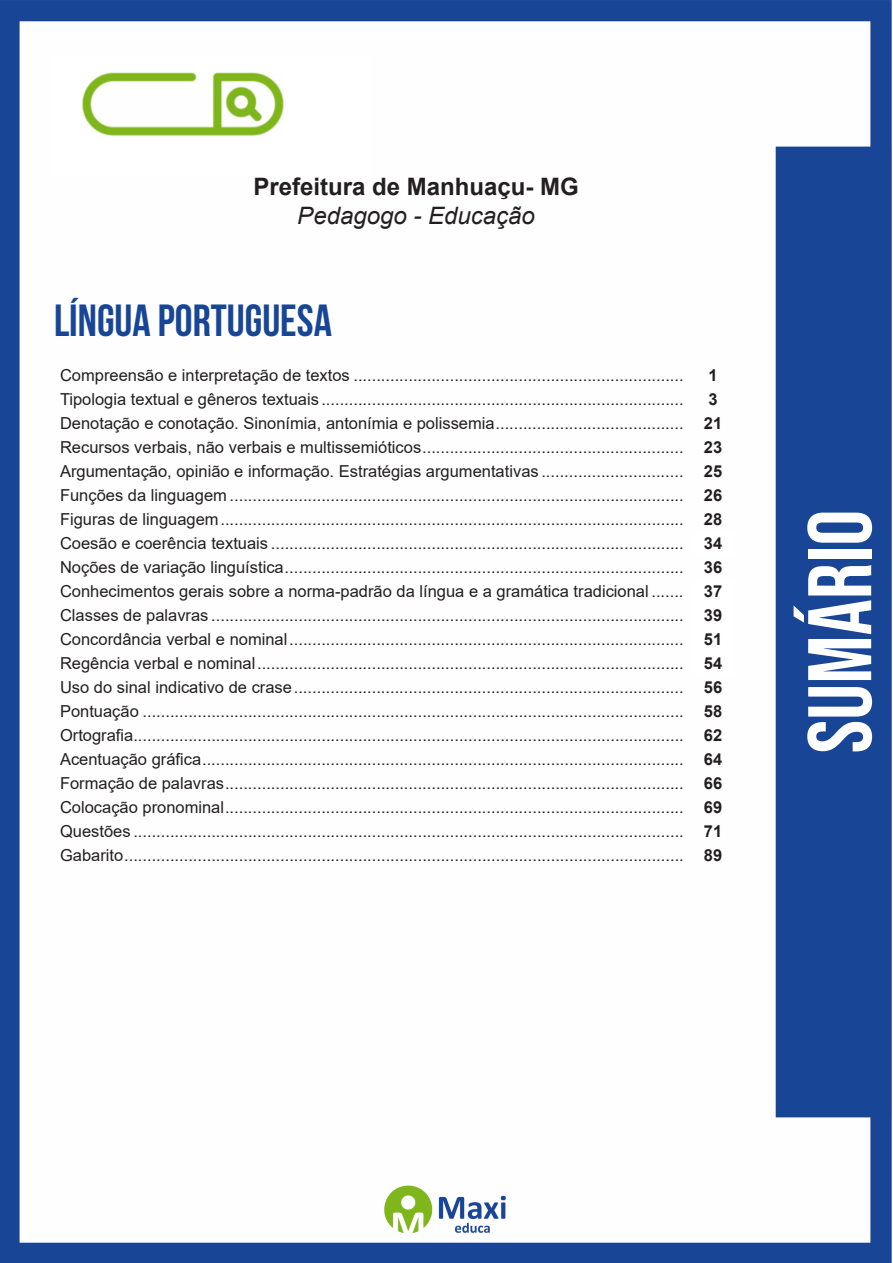
<style>
.page{position:relative;width:893px;height:1263px;background:#fff}
.page>*{position:absolute;margin:0;border:0;box-sizing:border-box;transform-origin:0 0}
.t1{font:90px "Bebas Neue";color:#fff}
.t2{font:700 45px "Bebas Neue";color:#184696}
.t3{font:700 24px "Arial";color:#231f20}
.t4{font:italic 24px "Arial";color:#231f20}
.ALTERNATIVAS{font:16.5px "Arial";color:#231f20}
.INDICE{font:700 16.5px "Arial";color:#231f20}
</style>
<div class="page">
<img style="left:0;top:0;width:892px;height:1263px">
<div style="left:53px;top:55px;width:317px;height:121px;background:#fff"></div>
<img style="left:82px;top:72px;width:201px;height:64px">
<svg style="left:692px;top:531px;width:42px;height:144px"></svg>
<p class="t3" style="left:253px;top:170px;width:327px">Prefeitura de Manhuaçu- MG</p>
<p class="t4" style="left:297px;top:200px;width:239px">Pedagogo - Educação</p>
<p class="t2" style="left:54px;top:295px;width:279px">LÍNGUA PORTUGUESA</p>
<p class="ALTERNATIVAS" style="left:60px;top:364px;width:625px">Compreensão e interpretação de textos ........................................................................</p>
<p class="INDICE" style="left:708px;top:363px;width:11px">1</p>
<p class="ALTERNATIVAS" style="left:60px;top:388px;width:625px">Tipologia textual e gêneros textuais ...............................................................................</p>
<p class="INDICE" style="left:708px;top:388px;width:11px">3</p>
<p class="ALTERNATIVAS" style="left:60px;top:412px;width:625px">Denotação e conotação. Sinonímia, antonímia e polissemia.........................................</p>
<p class="INDICE" style="left:704px;top:412px;width:20px">21</p>
<p class="ALTERNATIVAS" style="left:60px;top:436px;width:625px">Recursos verbais, não verbais e multissemióticos.........................................................</p>
<p class="INDICE" style="left:704px;top:436px;width:20px">23</p>
<p class="ALTERNATIVAS" style="left:60px;top:460px;width:625px">Argumentação, opinião e informação. Estratégias argumentativas ...............................</p>
<p class="INDICE" style="left:704px;top:460px;width:20px">25</p>
<p class="ALTERNATIVAS" style="left:60px;top:484px;width:625px">Funções da linguagem ...................................................................................................</p>
<p class="INDICE" style="left:704px;top:484px;width:20px">26</p>
<p class="ALTERNATIVAS" style="left:60px;top:508px;width:625px">Figuras de linguagem.....................................................................................................</p>
<p class="INDICE" style="left:704px;top:508px;width:20px">28</p>
<p class="ALTERNATIVAS" style="left:60px;top:532px;width:625px">Coesão e coerência textuais ..........................................................................................</p>
<p class="INDICE" style="left:704px;top:532px;width:20px">34</p>
<p class="ALTERNATIVAS" style="left:60px;top:556px;width:625px">Noções de variação linguística.......................................................................................</p>
<p class="INDICE" style="left:704px;top:556px;width:20px">36</p>
<p class="ALTERNATIVAS" style="left:60px;top:580px;width:625px">Conhecimentos gerais sobre a norma-padrão da língua e a gramática tradicional .......</p>
<p class="INDICE" style="left:704px;top:580px;width:20px">37</p>
<p class="ALTERNATIVAS" style="left:60px;top:604px;width:625px">Classes de palavras .......................................................................................................</p>
<p class="INDICE" style="left:704px;top:604px;width:20px">39</p>
<p class="ALTERNATIVAS" style="left:60px;top:628px;width:625px">Concordância verbal e nominal......................................................................................</p>
<p class="INDICE" style="left:704px;top:628px;width:20px">51</p>
<p class="ALTERNATIVAS" style="left:60px;top:652px;width:625px">Regência verbal e nominal.............................................................................................</p>
<p class="INDICE" style="left:704px;top:652px;width:20px">54</p>
<p class="ALTERNATIVAS" style="left:60px;top:676px;width:625px">Uso do sinal indicativo de crase.....................................................................................</p>
<p class="INDICE" style="left:704px;top:676px;width:20px">56</p>
<p class="ALTERNATIVAS" style="left:60px;top:700px;width:625px">Pontuação ......................................................................................................................</p>
<p class="INDICE" style="left:704px;top:700px;width:20px">58</p>
<p class="ALTERNATIVAS" style="left:60px;top:724px;width:625px">Ortografia........................................................................................................................</p>
<p class="INDICE" style="left:704px;top:724px;width:20px">62</p>
<p class="ALTERNATIVAS" style="left:60px;top:748px;width:625px">Acentuação gráfica.........................................................................................................</p>
<p class="INDICE" style="left:704px;top:748px;width:20px">64</p>
<p class="ALTERNATIVAS" style="left:60px;top:772px;width:625px">Formação de palavras....................................................................................................</p>
<p class="INDICE" style="left:704px;top:772px;width:20px">66</p>
<p class="ALTERNATIVAS" style="left:60px;top:796px;width:625px">Colocação pronominal....................................................................................................</p>
<p class="INDICE" style="left:704px;top:796px;width:20px">69</p>
<p class="ALTERNATIVAS" style="left:60px;top:820px;width:625px">Questões ........................................................................................................................</p>
<p class="INDICE" style="left:704px;top:820px;width:20px">71</p>
<p class="ALTERNATIVAS" style="left:60px;top:844px;width:625px">Gabarito..........................................................................................................................</p>
<p class="INDICE" style="left:704px;top:844px;width:20px">89</p>
<h1 class="t1" style="left:789px;top:753px;width:245px;rotate:-90deg">sumário</h1>
</div>
